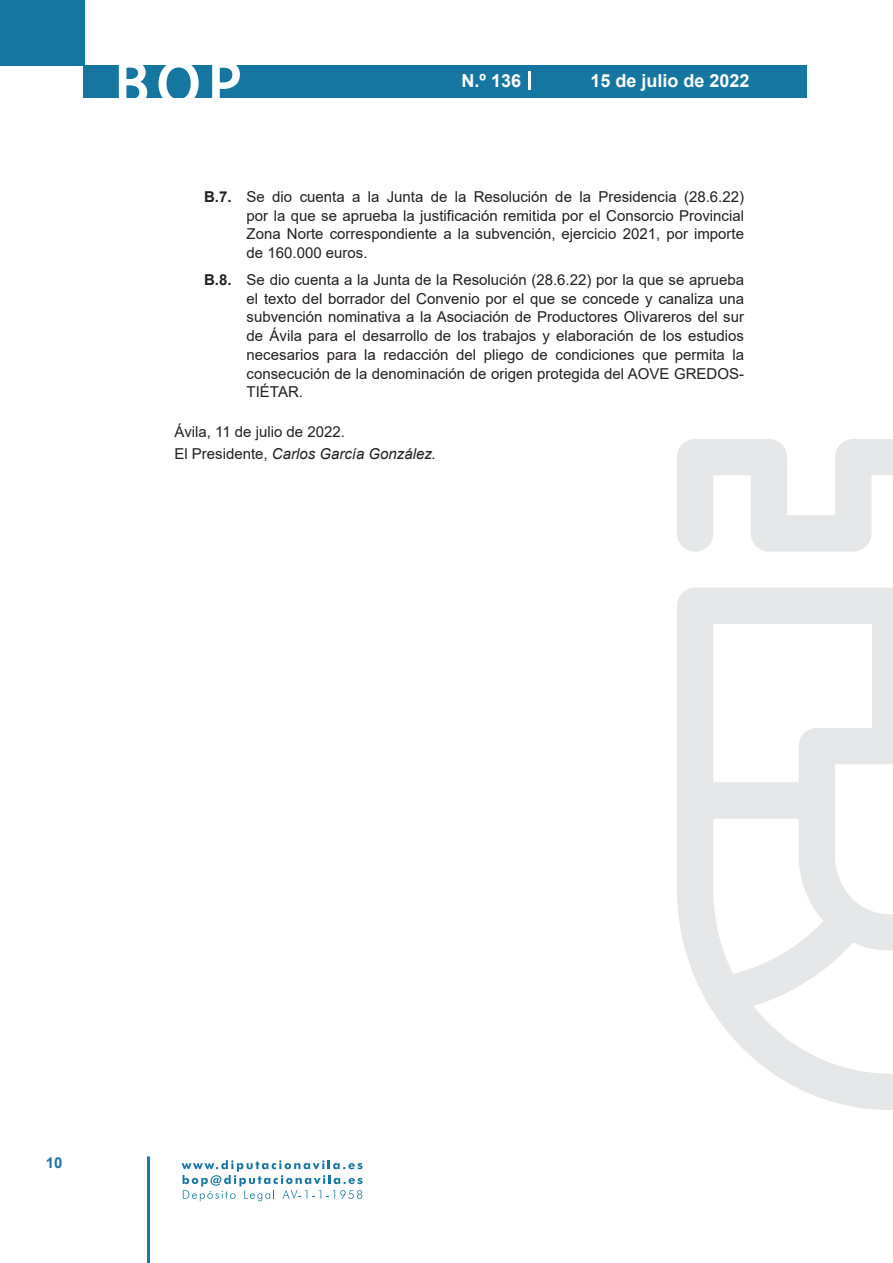
<style>
.page{position:relative;width:893px;height:1263px;background:#fff}
.page>*{position:absolute;margin:0;border:0;box-sizing:border-box;transform-origin:0 0}
.t1{font:500 61.5px "Avant Garde";color:#fff}
.t2{font:700 18px "Arial";color:#fff}
.t3{font:15px/18.8px "Arial";color:#231f20;text-align:justify}
.t4{font:700 15px "Arial";color:#1d76a4}
.s1{font-weight:700}
.s2{font-style:italic}
</style>
<div class="page">
<div style="left:0;top:0;width:85px;height:65px;background:#1676a2"></div>
<div style="left:84px;top:65px;width:723px;height:33px;background:#1676a2"></div>
<svg style="left:118px;top:65px;width:30px;height:33px"></svg>
<svg style="left:158px;top:65px;width:41px;height:33px"></svg>
<svg style="left:212px;top:65px;width:28px;height:33px"></svg>
<svg style="left:182px;top:1160px;width:181px;height:41px"></svg>
<hr style="left:147px;top:1156px;width:3px;height:107px;background:#1d76a4">
<svg style="left:529px;top:71px;width:2px;height:19px"></svg>
<svg style="left:677px;top:439px;width:216px;height:671px"></svg>
<h1 class="t1" style="left:115px;top:46px;width:128px">BOP</h1>
<p class="t2" style="left:462px;top:68px;width:61px">N.º 136</p>
<p class="t2" style="left:590px;top:68px;width:161px">15 de julio de 2022</p>
<p class="t3" style="left:247px;top:188px;width:499px;text-indent:-43px"><span class="s1">B.7.</span> Se dio cuenta a la Junta de la Resolución de la Presidencia (28.6.22) por la que se aprueba la justificación remitida por el Consorcio Provincial Zona Norte correspondiente a la subvención, ejercicio 2021, por importe de 160.000 euros.</p>
<p class="t3" style="left:247px;top:270px;width:499px;text-indent:-43px"><span class="s1">B.8.</span> Se dio cuenta a la Junta de la Resolución (28.6.22) por la que se aprueba el texto del borrador del Convenio por el que se concede y canaliza una subvención nominativa a la Asociación de Productores Olivareros del sur de Ávila para el desarrollo de los trabajos y elaboración de los estudios necesarios para la redacción del pliego de condiciones que permita la consecución de la denominación de origen protegida del AOVE GREDOS-TIÉTAR.</p>
<p class="t3" style="left:174px;top:420px;width:263px;line-height:22.2px">Ávila, 11 de julio de 2022.<br>El Presidente, <span class="s2">Carlos García González.</span></p>
<p class="t4" style="left:46px;top:1152px;width:18px">10</p>
</div>
